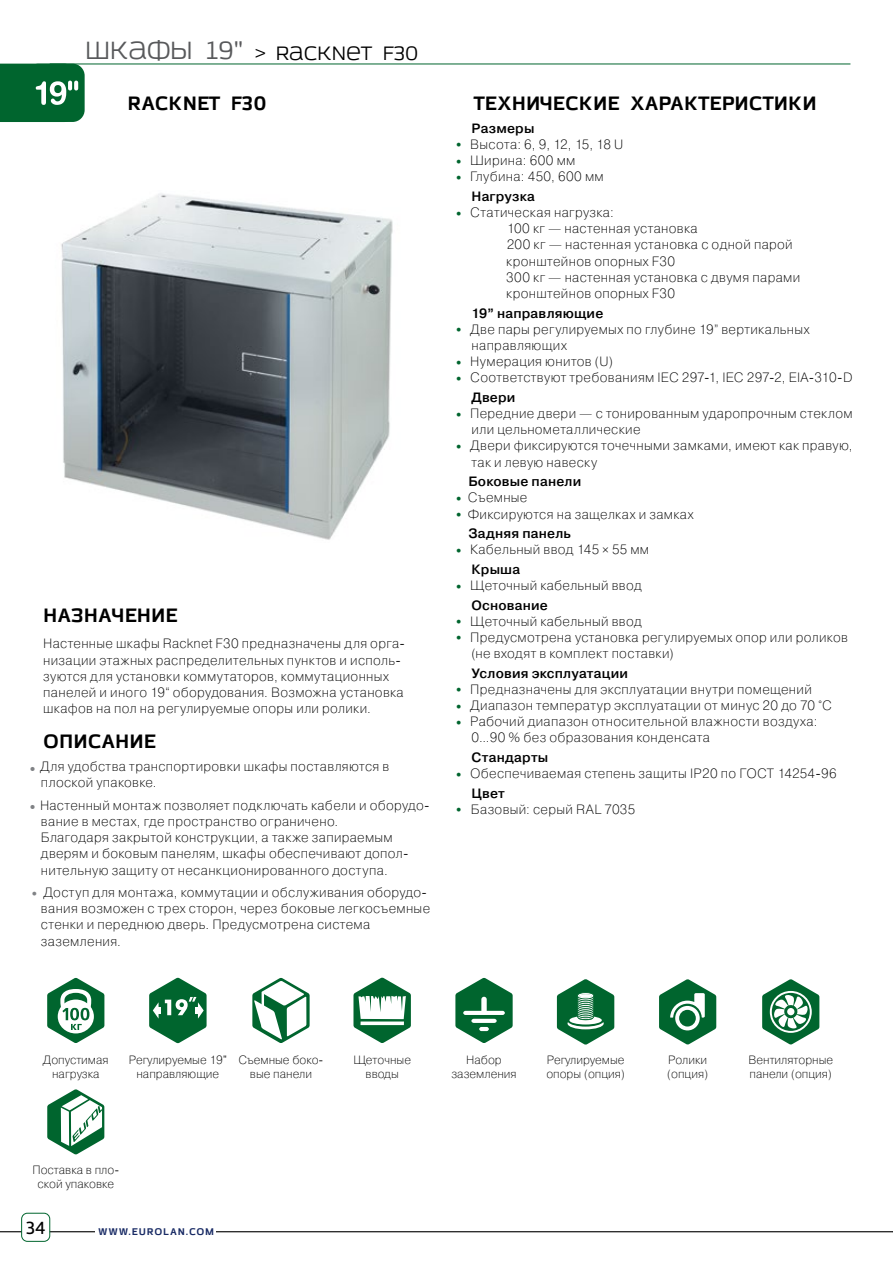
<style>
.page{position:relative;width:893px;height:1263px;background:#fff}
.page>*{position:absolute;margin:0;border:0;box-sizing:border-box;transform-origin:0 0}
.t1{font:700 21px "Azoft Sans";color:#000}
.t2{font:21px "Azoft Sans";color:#000}
.t3{font:18px "Glober Bold Free";color:#000}
.t4{font:13.5px/16.2px "Pragmatica Light C";letter-spacing:.02em;color:#000}
.t5{font:700 13.5px "Pragmatica Light C";letter-spacing:.015em;color:#000}
.t6{font:12px/14.4px "Pragmatica Light C";color:#000;text-align:center}
.t7{font:700 10.5px "Azoft Sans";letter-spacing:.08em;color:#182a64}
.s1{font-size:27px;color:#58595b}
.s2{font-family:"PF Beau Sans Pro";font-weight:100;font-size:24px;color:#808285}
.s3{font-size:24px;color:#808285}
.s4{font-size:24px;color:#00652e}
.s5{font-weight:700}
.s6{font-family:"PF Beau Sans Pro";font-weight:100;font-size:12px}
</style>
<div class="page">
<hr style="left:50px;top:1231px;width:843px;height:1px;background:#000">
<svg style="left:0;top:1231px;width:21px;height:1px"></svg>
<div style="left:95px;top:1228px;width:121px;height:9px;background:#fff"></div>
<div style="left:21px;top:1213px;width:29px;height:29px;border:1px solid #00652e;border-radius:6px"></div>
<hr style="left:50px;top:64px;width:800px;height:1px;background:#00652e">
<div style="left:26px;top:64px;width:59px;height:58px;background:#00652e;border-radius:12px"></div>
<svg style="left:0;top:64px;width:78px;height:58px"></svg>
<img style="left:61px;top:193px;width:332px;height:347px">
<svg style="left:47px;top:978px;width:57px;height:65px"></svg>
<svg style="left:252px;top:978px;width:58px;height:65px"></svg>
<hr style="left:262px;top:992px;width:2px;height:36px;background:#fff">
<svg style="left:455px;top:978px;width:58px;height:65px"></svg>
<svg style="left:479px;top:1027px;width:10px;height:4px"></svg>
<svg style="left:149px;top:978px;width:58px;height:65px"></svg>
<svg style="left:557px;top:979px;width:57px;height:66px"></svg>
<svg style="left:659px;top:979px;width:57px;height:65px"></svg>
<svg style="left:675px;top:1006px;width:25px;height:24px"></svg>
<div style="left:679px;top:1010px;width:17px;height:16px;background:#00652e;border-radius:50%"></div>
<svg style="left:762px;top:979px;width:57px;height:65px"></svg>
<svg style="left:47px;top:1089px;width:57px;height:65px"></svg>
<svg style="left:353px;top:977px;width:58px;height:66px"></svg>
<h1 class="t2" style="left:85px;top:40px;width:335px"><span class="s1">ШКАФЫ 19"</span> &gt; RACKNET F30</h1>
<h1 class="t1" style="left:128px;top:88px;width:141px">RACKNET F30</h1>
<h1 class="t1" style="left:43px;top:600px;width:136px">НАЗНАЧЕНИЕ</h1>
<p class="t4" style="left:43px;top:636px;width:363px">Настенные шкафы Racknet F30 предназначены для орга&shy;низации этажных распределительных пунктов и исполь&shy;зуются для установки коммутаторов, коммутационных панелей и иного 19“ оборудования. Возможна установка шкафов на пол на регулируемые опоры или ролики.</p>
<h1 class="t1" style="left:43px;top:726px;width:114px">ОПИСАНИЕ</h1>
<p class="t4" style="left:41px;top:758px;width:350px;text-indent:-13px"><span class="s2">•</span> Для удобства транспортировки шкафы поставляются в плоской упаковке.</p>
<p class="t4" style="left:41px;top:797px;width:390px;text-indent:-13px"><span class="s2">•</span> Настенный монтаж позволяет подключать кабели и оборудо&shy;вание в местах, где пространство ограничено.<br>Благодаря закрытой конструкции, а также запираемым дверям и боковым панелям, шкафы обеспечивают допол&shy;нительную защиту от несанкционированного доступа.</p>
<p class="t4" style="left:41px;top:884px;width:391px;text-indent:-13px"><span class="s3">•</span> Доступ для монтажа, коммутации и обслуживания оборудо&shy;вания возможен с трех сторон, через боковые легкосъемные стенки и переднюю дверь. Предусмотрена система заземления.</p>
<h1 class="t1" style="left:473px;top:88px;width:345px">ТЕХНИЧЕСКИЕ ХАРАКТЕРИСТИКИ</h1>
<p class="t5" style="left:472px;top:121px;width:64px">Размеры</p>
<p class="t4" style="left:453px;top:136px;width:172px"><span class="s4">•</span> Высота: 6, 9, 12, 15, 18 U</p>
<p class="t4" style="left:453px;top:152px;width:124px"><span class="s4">•</span> Ширина: 600 мм</p>
<p class="t4" style="left:472px;top:167px;width:134px;line-height:19.5px;text-indent:-19px"><span class="s4">•</span> Глубина: 450, 600 мм<br><span class="s5">Нагрузка</span></p>
<p class="t4" style="left:506px;top:204px;width:296px;text-indent:-53px"><span class="s4">•</span> Статическая нагрузка:<br>100 кг — настенная установка<br>200 кг — настенная установка с одной парой кронштейнов опорных F30<br>300 кг — настенная установка с двумя парами кронштейнов опорных F30</p>
<p class="t5" style="left:472px;top:306px;width:133px">19” направляющие</p>
<p class="t4" style="left:472px;top:321px;width:339px;text-indent:-19px"><span class="s4">•</span> Две пары регулируемых по глубине 19” вертикальных направляющих</p>
<p class="t4" style="left:453px;top:353px;width:162px"><span class="s4">•</span> Нумерация юнитов (U)</p>
<p class="t4" style="left:472px;top:368px;width:382px;line-height:19.5px;text-indent:-19px"><span class="s4">•</span> Соответствуют требованиям IEC 297-1, IEC 297-2, EIA-310-D<br><span class="s5">Двери</span></p>
<p class="t4" style="left:472px;top:405px;width:383px;text-indent:-19px"><span class="s4">•</span> Передние двери — с тонированным ударопрочным стеклом или цельнометаллические</p>
<p class="t4" style="left:472px;top:438px;width:382px;text-indent:-19px"><span class="s4">•</span> Двери фиксируются точечными замками, имеют как правую, так и левую навеску</p>
<p class="t5" style="left:468px;top:474px;width:114px">Боковые панели</p>
<p class="t4" style="left:453px;top:490px;width:76px"><span class="s4">•</span> Съемные</p>
<p class="t4" style="left:468px;top:504px;width:227px;line-height:19.5px;text-indent:-16px"><span class="s4">•</span> Фиксируются на защелках и замках<br><span class="s5">Задняя панель</span></p>
<p class="t4" style="left:472px;top:540px;width:179px;line-height:19.5px;text-indent:-19px"><span class="s4">•</span> Кабельный ввод 145 <span class="s6">×</span> 55 мм<br><span class="s5">Крыша</span></p>
<p class="t4" style="left:472px;top:576px;width:172px;line-height:19.5px;text-indent:-19px"><span class="s4">•</span> Щеточный кабельный ввод<br><span class="s5">Основание</span></p>
<p class="t4" style="left:453px;top:613px;width:191px"><span class="s4">•</span> Щеточный кабельный ввод</p>
<p class="t4" style="left:472px;top:629px;width:378px;text-indent:-19px"><span class="s4">•</span> Предусмотрена установка регулируемых опор или роликов (не входят в комплект поставки)</p>
<p class="t5" style="left:472px;top:666px;width:158px">Условия эксплуатации</p>
<p class="t4" style="left:453px;top:681px;width:361px"><span class="s4">•</span> Предназначены для эксплуатации внутри помещений</p>
<p class="t4" style="left:453px;top:697px;width:381px"><span class="s4">•</span> Диапазон температур эксплуатации от минус 20 до 70 °С</p>
<p class="t4" style="left:472px;top:713px;width:347px;text-indent:-19px"><span class="s4">•</span> Рабочий диапазон относительной влажности воздуха:<br>0...90 % без образования конденсата</p>
<p class="t5" style="left:472px;top:750px;width:78px">Стандарты</p>
<p class="t4" style="left:472px;top:764px;width:367px;line-height:19.5px;text-indent:-19px"><span class="s4">•</span> Обеспечиваемая степень защиты IP20 по ГОСТ 14254-96<br><span class="s5">Цвет</span></p>
<p class="t4" style="left:453px;top:801px;width:184px"><span class="s4">•</span> Базовый: серый RAL 7035</p>
<p class="t6" style="left:43px;top:1053px;width:67px">Допустимая нагрузка</p>
<p class="t6" style="left:239px;top:1053px;width:86px">Съемные боко&shy;вые панели</p>
<p class="t6" style="left:451px;top:1053px;width:67px">Набор заземления</p>
<p class="t6" style="left:129px;top:1053px;width:99px">Регулируемые 19" направляющие</p>
<p class="t6" style="left:546px;top:1053px;width:80px;text-align:left">Регулируемые опоры (опция)</p>
<p class="t6" style="left:667px;top:1053px;width:42px;text-align:left">Ролики (опция)</p>
<p class="t6" style="left:748px;top:1053px;width:86px;text-align:left">Вентиляторные панели (опция)</p>
<p class="t6" style="left:353px;top:1053px;width:59px">Щеточные вводы</p>
<p class="t6" style="left:32px;top:1163px;width:88px">Поставка в пло&shy;ской упаковке</p>
<h2 class="t3" style="left:26px;top:1215px;width:21px">34</h2>
<p class="t7" style="left:98px;top:1224px;width:118px">WWW.EUROLAN.COM</p>
</div>
